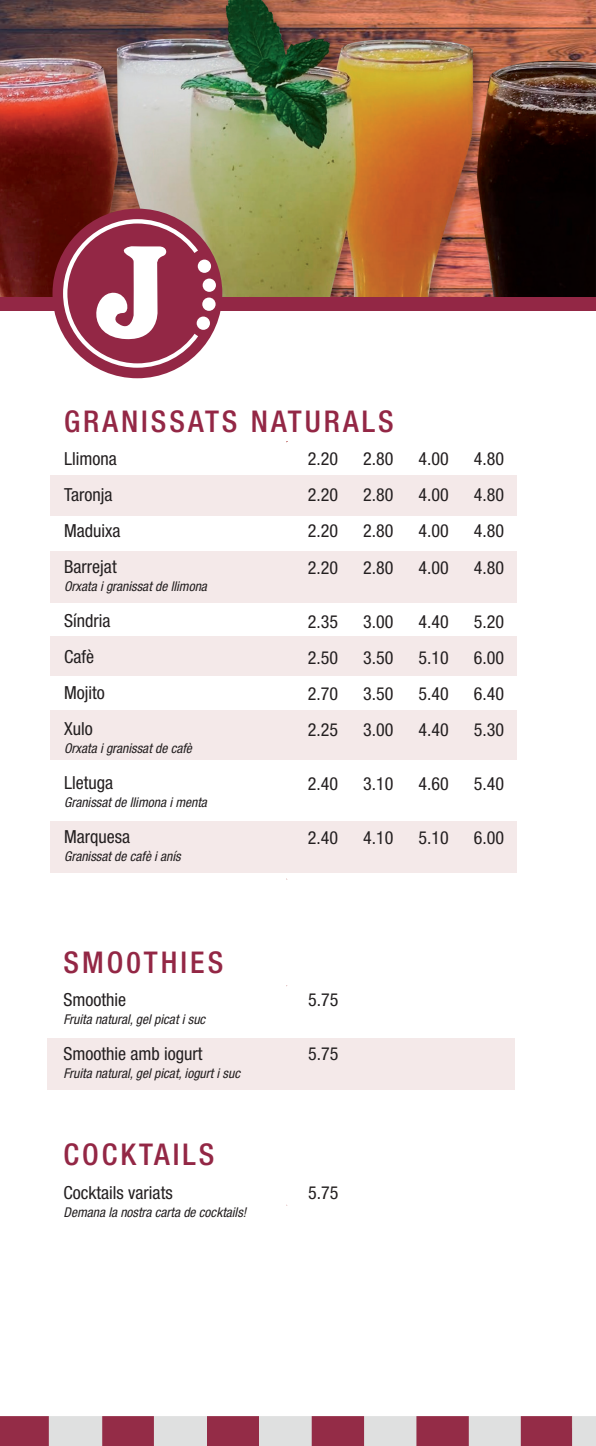
<style>
.page{position:relative;width:596px;height:1446px;background:#fff}
.page>*{position:absolute;margin:0;border:0;box-sizing:border-box;transform-origin:0 0}
.t1{font:500 condensed 30px "Helvetica Neue LT Std";letter-spacing:.1em;color:#932745}
.t2{font:condensed 18px/36px "Helvetica Neue LT Std";color:#231f20}
.t3{font:italic condensed 13.5px "Helvetica Neue LT Std";color:#231f20}
</style>
<div class="page">
<img style="left:0;top:0;width:595px;height:1446px">
<img style="left:595px;top:0;width:1px;height:1391px">
<div style="left:50px;top:475px;width:466px;height:40px;background:#f4e9e9"></div>
<div style="left:50px;top:552px;width:466px;height:51px;background:#f4e9e9"></div>
<div style="left:50px;top:821px;width:466px;height:51px;background:#f4e9e9"></div>
<div style="left:50px;top:636px;width:466px;height:40px;background:#f4e9e9"></div>
<div style="left:50px;top:710px;width:466px;height:50px;background:#f4e9e9"></div>
<div style="left:47px;top:1038px;width:466px;height:51px;background:#f4e9e9"></div>
<div style="left:0;top:297px;width:595px;height:14px;background:#932745"></div>
<div style="left:52px;top:209px;width:170px;height:169px;background:#932745;border-radius:50%"></div>
<div style="left:198px;top:260px;width:13px;height:13px;background:#fff;border-radius:50%"></div>
<div style="left:202px;top:279px;width:14px;height:13px;background:#fff;border-radius:50%"></div>
<div style="left:202px;top:297px;width:13px;height:14px;background:#fff;border-radius:50%"></div>
<div style="left:196px;top:316px;width:14px;height:14px;background:#fff;border-radius:50%"></div>
<svg style="left:63px;top:219px;width:135px;height:149px"></svg>
<img style="left:595px;top:1391px;width:1px;height:55px">
<h1 class="t1" style="left:64px;top:403px;width:331px">GRANISSATS NATURALS</h1>
<p class="t2" style="left:64px;top:441px;width:58px">Llimona<br>Taronja<br>Maduixa<br>Barrejat</p>
<p class="t3" style="left:64px;top:579px;width:144px">Orxata i granissat de llimona</p>
<p class="t2" style="left:64px;top:603px;width:48px">Síndria<br>Cafè<br>Mojito<br>Xulo</p>
<p class="t3" style="left:64px;top:741px;width:129px">Orxata i granissat de cafè</p>
<p class="t2" style="left:64px;top:765px;width:50px">Lletuga</p>
<p class="t3" style="left:64px;top:795px;width:144px">Granissat de llimona i menta</p>
<p class="t2" style="left:64px;top:819px;width:67px">Marquesa</p>
<p class="t3" style="left:64px;top:849px;width:118px">Granissat de cafè i anís</p>
<h1 class="t1" style="left:63px;top:944px;width:161px">SMO0THIES</h1>
<p class="t2" style="left:63px;top:982px;width:64px">Smoothie</p>
<p class="t3" style="left:63px;top:1012px;width:143px">Fruita natural, gel picat i suc</p>
<p class="t2" style="left:63px;top:1036px;width:140px">Smoothie amb iogurt</p>
<p class="t3" style="left:63px;top:1066px;width:178px">Fruita natural, gel picat, iogurt i suc</p>
<h1 class="t1" style="left:63px;top:1136px;width:152px">COCKTAILS</h1>
<p class="t2" style="left:63px;top:1174px;width:111px">Cocktails variats</p>
<p class="t3" style="left:63px;top:1204px;width:184px">Demana la nostra carta de cocktails!</p>
<p class="t2" style="left:307px;top:440px;width:32px">2.20</p>
<p class="t2" style="left:363px;top:440px;width:32px">2.80</p>
<p class="t2" style="left:418px;top:440px;width:32px">4.00</p>
<p class="t2" style="left:473px;top:440px;width:32px">4.80</p>
<p class="t2" style="left:307px;top:476px;width:32px">2.20</p>
<p class="t2" style="left:363px;top:476px;width:32px">2.80</p>
<p class="t2" style="left:418px;top:476px;width:32px">4.00</p>
<p class="t2" style="left:473px;top:476px;width:32px">4.80</p>
<p class="t2" style="left:307px;top:512px;width:32px">2.20</p>
<p class="t2" style="left:363px;top:512px;width:32px">2.80</p>
<p class="t2" style="left:418px;top:512px;width:32px">4.00</p>
<p class="t2" style="left:473px;top:512px;width:32px">4.80</p>
<p class="t2" style="left:307px;top:550px;width:32px">2.20</p>
<p class="t2" style="left:363px;top:550px;width:32px">2.80</p>
<p class="t2" style="left:418px;top:550px;width:32px">4.00</p>
<p class="t2" style="left:473px;top:550px;width:32px">4.80</p>
<p class="t2" style="left:307px;top:603px;width:32px">2.35</p>
<p class="t2" style="left:363px;top:603px;width:32px">3.00</p>
<p class="t2" style="left:418px;top:603px;width:32px">4.40</p>
<p class="t2" style="left:473px;top:603px;width:32px">5.20</p>
<p class="t2" style="left:307px;top:639px;width:32px">2.50</p>
<p class="t2" style="left:363px;top:639px;width:32px">3.50</p>
<p class="t2" style="left:418px;top:639px;width:32px">5.10</p>
<p class="t2" style="left:473px;top:639px;width:32px">6.00</p>
<p class="t2" style="left:307px;top:675px;width:32px">2.70</p>
<p class="t2" style="left:363px;top:675px;width:32px">3.50</p>
<p class="t2" style="left:418px;top:675px;width:32px">5.40</p>
<p class="t2" style="left:473px;top:675px;width:32px">6.40</p>
<p class="t2" style="left:307px;top:711px;width:32px">2.25</p>
<p class="t2" style="left:363px;top:711px;width:32px">3.00</p>
<p class="t2" style="left:418px;top:711px;width:32px">4.40</p>
<p class="t2" style="left:473px;top:711px;width:32px">5.30</p>
<p class="t2" style="left:307px;top:765px;width:32px">2.40</p>
<p class="t2" style="left:363px;top:765px;width:32px">3.10</p>
<p class="t2" style="left:418px;top:765px;width:32px">4.60</p>
<p class="t2" style="left:473px;top:765px;width:32px">5.40</p>
<p class="t2" style="left:307px;top:819px;width:32px">2.40</p>
<p class="t2" style="left:363px;top:819px;width:32px">4.10</p>
<p class="t2" style="left:418px;top:819px;width:32px">5.10</p>
<p class="t2" style="left:473px;top:819px;width:32px">6.00</p>
<p class="t2" style="left:308px;top:982px;width:32px">5.75</p>
<p class="t2" style="left:308px;top:1036px;width:32px">5.75</p>
<p class="t2" style="left:308px;top:1174px;width:32px">5.75</p>
</div>
